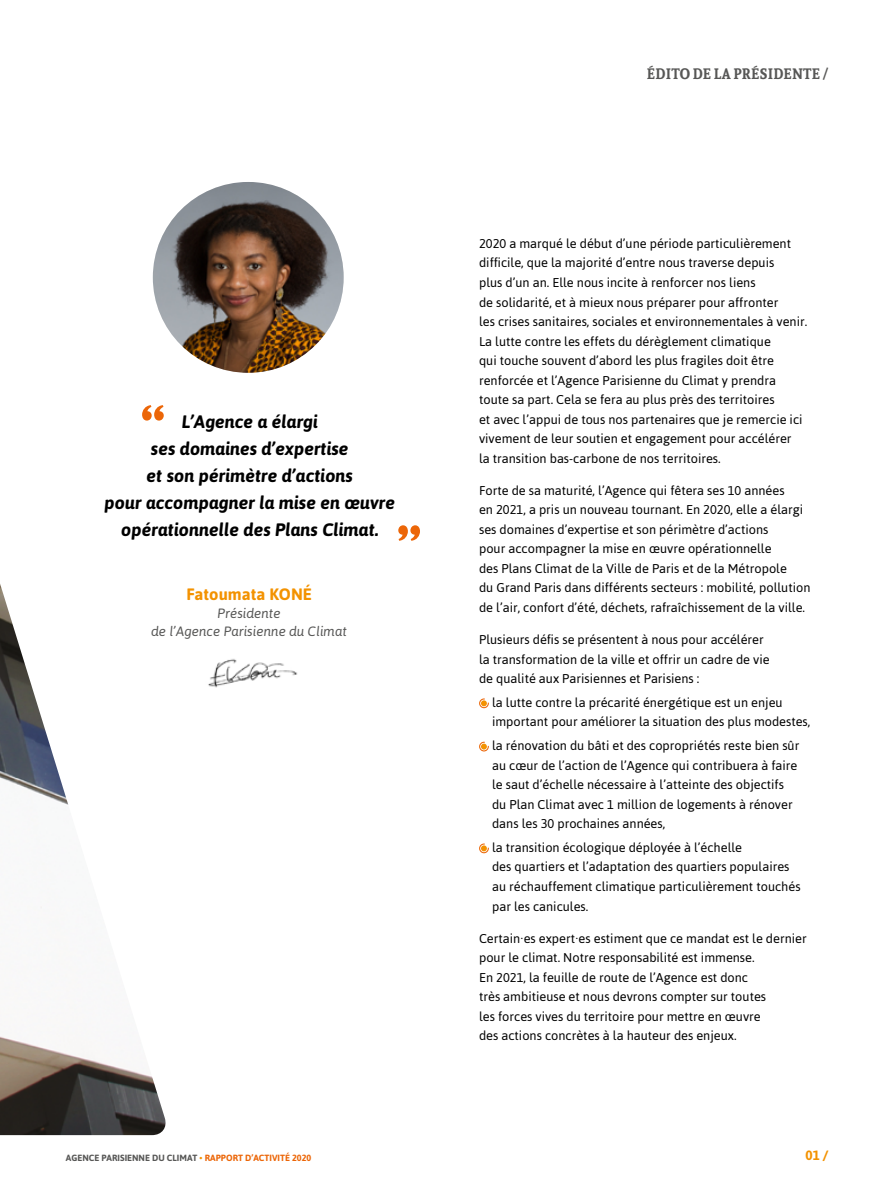
<style>
.page{position:relative;width:893px;height:1191px;background:#fff}
.page>*{position:absolute;margin:0;border:0;box-sizing:border-box;transform-origin:0 0}
.t1{font:italic 700 18px/27px "Asap";color:#000;text-align:center}
.t2{font:700 16.5px "Asap";color:#f39200}
.t3{font:700 15px "Andada";letter-spacing:.02em;color:#575756;scale:.9 1}
.t4{font:italic 13.5px/18px "Asap";color:#575756;text-align:center}
.t5{font:700 13.5px "Asap";color:#f39200}
.t6{font:12.75px/19.5px "Asap";color:#000}
.t7{font:700 9px "Asap";color:#575756}
.s1{color:#f39200}
.s2{color:#ec6608}
</style>
<div class="page">
<img style="left:0;top:584px;width:166px;height:551px">
<svg style="left:479px;top:698px;width:10px;height:10px"></svg>
<svg style="left:479px;top:741px;width:10px;height:10px"></svg>
<svg style="left:479px;top:843px;width:10px;height:10px"></svg>
<img style="left:153px;top:182px;width:191px;height:191px;border-radius:95px">
<svg style="left:142px;top:405px;width:22px;height:15px"></svg>
<svg style="left:398px;top:525px;width:22px;height:16px"></svg>
<img style="left:208px;top:659px;width:90px;height:29px">
<p class="t1" style="left:105px;top:408px;width:292px">L’Agence a élargi<br>ses domaines d’expertise<br>et son périmètre d’actions<br>pour accompagner la mise en œuvre opérationnelle des Plans Climat.</p>
<p class="t2" style="left:186px;top:584px;width:127px">Fatoumata KONÉ</p>
<p class="t4" style="left:151px;top:603px;width:197px">Présidente<br>de l’Agence Parisienne du Climat</p>
<p class="t3" style="left:647px;top:64px;width:203px">ÉDITO DE LA PRÉSIDENTE /</p>
<p class="t6" style="left:479px;top:234px;width:330px">2020 a marqué le début d’une période particulièrement difficile, que la majorité d’entre nous traverse depuis<br>plus d’un an. Elle nous incite à renforcer nos liens<br>de solidarité, et à mieux nous préparer pour affronter<br>les crises sanitaires, sociales et environnementales à venir.<br>La lutte contre les effets du dérèglement climatique<br>qui touche souvent d’abord les plus fragiles doit être renforcée et l’Agence Parisienne du Climat y prendra toute sa part. Cela se fera au plus près des territoires<br>et avec l’appui de tous nos partenaires que je remercie ici vivement de leur soutien et engagement pour accélérer<br>la transition bas-carbone de nos territoires.</p>
<p class="t6" style="left:479px;top:480px;width:333px">Forte de sa maturité, l’Agence qui fêtera ses 10 années<br>en 2021, a pris un nouveau tournant. En 2020, elle a élargi ses domaines d’expertise et son périmètre d’actions<br>pour accompagner la mise en œuvre opérationnelle<br>des Plans Climat de la Ville de Paris et de la Métropole<br>du Grand Paris dans différents secteurs : mobilité, pollution de l’air, confort d’été, déchets, rafraîchissement de la ville.</p>
<p class="t6" style="left:479px;top:630px;width:292px">Plusieurs défis se présentent à nous pour accélérer la transformation de la ville et offrir un cadre de vie de qualité aux Parisiennes et Parisiens :</p>
<p class="t6" style="left:492px;top:692px;width:320px">la lutte contre la précarité énergétique est un enjeu important pour améliorer la situation des plus modestes,</p>
<p class="t6" style="left:492px;top:736px;width:309px">la rénovation du bâti et des copropriétés reste bien sûr au cœur de l’action de l’Agence qui contribuera à faire le saut d’échelle nécessaire à l’atteinte des objectifs du Plan Climat avec 1 million de logements à rénover dans les 30 prochaines années,</p>
<p class="t6" style="left:492px;top:837px;width:310px">la transition écologique déployée à l’échelle<br>des quartiers et l’adaptation des quartiers populaires au réchauffement climatique particulièrement touchés par les canicules.</p>
<p class="t6" style="left:479px;top:928px;width:329px">Certain·es expert·es estiment que ce mandat est le dernier pour le climat. Notre responsabilité est immense.<br>En 2021, la feuille de route de l’Agence est donc<br>très ambitieuse et nous devrons compter sur toutes<br>les forces vives du territoire pour mettre en œuvre<br>des actions concrètes à la hauteur des enjeux.</p>
<p class="t7" style="left:66px;top:1152px;width:247px">AGENCE PARISIENNE DU CLIMAT <span class="s1">•</span> <span class="s2">RAPPORT D’ACTIVITÉ 2020</span></p>
<p class="t5" style="left:805px;top:1147px;width:24px">01 /</p>
</div>
